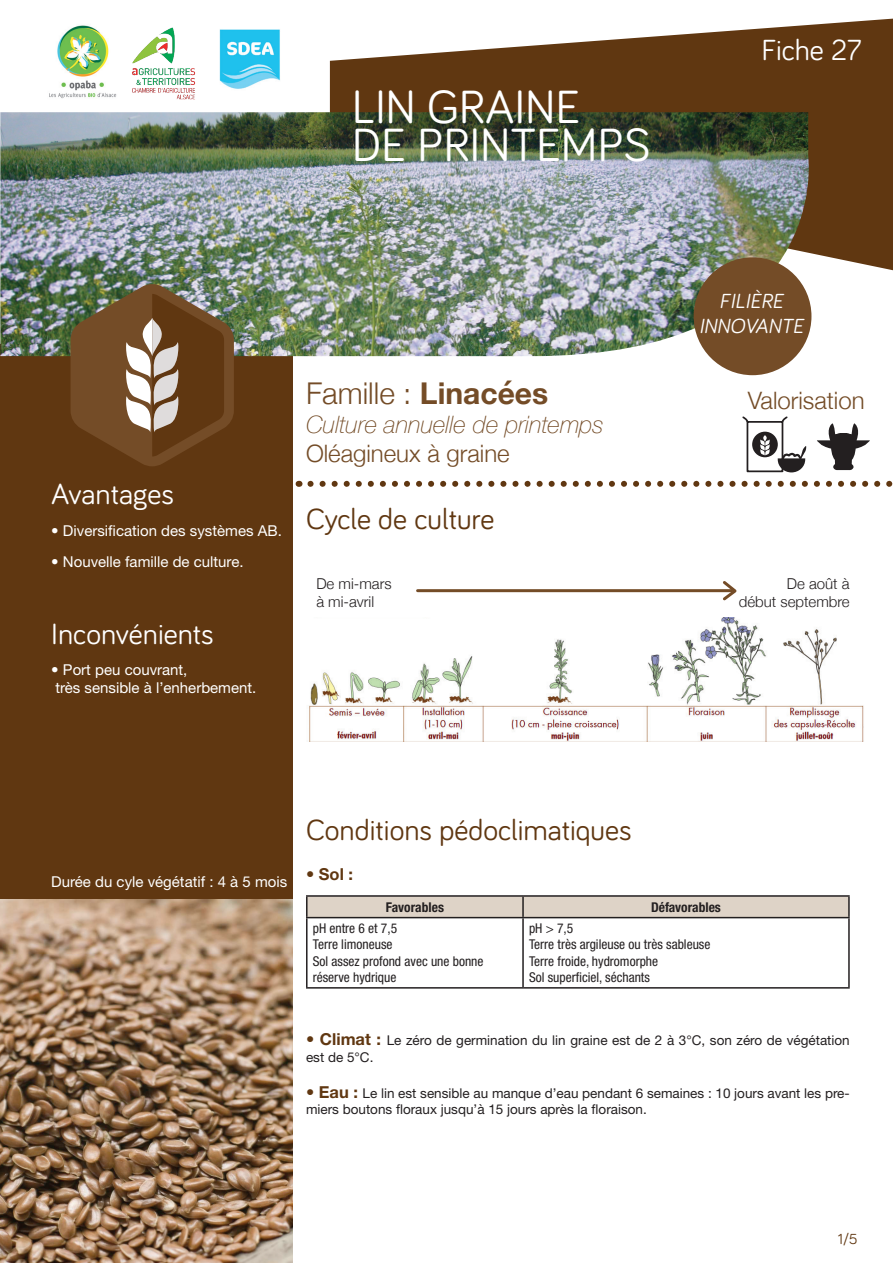
<style>
.page{position:relative;width:893px;height:1263px;background:#fff}
.page>*{position:absolute;margin:0;border:0;box-sizing:border-box;transform-origin:0 0}
.t1{font:48px/37.5px "Bariol";color:#fff}
.t2{font:30px "Bariol";color:#603711}
.t3{font:30px "Bariol";color:#fff}
.t4{font:300 30px "Helvetica Neue";color:#744c27}
.t5{font:300 24px "Helvetica Neue";color:#744c27}
.t6{font:italic 100 24px "Helvetica Neue";color:#744c27}
.t7{font:italic 21px/25.2px "Bariol";color:#fff;text-align:center}
.t8{font:700 16.5px "Helvetica Neue LT Std";color:#603711}
.t9{font:15px/18px "Helvetica Neue LT Std";color:#fff}
.t10{font:300 15px/18px "Helvetica Neue";color:#231f20}
.t11{font:15px "Bariol";color:#603711}
.t12{font:13.5px/16.2px "Helvetica Neue LT Std";color:#231f20}
.t13{font:condensed 13.5px/16.2px "Helvetica Neue LT Std";color:#231f20}
.t14{font:700 condensed 13.5px "Helvetica Neue LT Std";color:#231f20}
.s1{font-weight:700}
.s2{font-weight:700;font-size:16.5px;color:#603711}
</style>
<div class="page">
<img style="left:0;top:899px;width:292px;height:364px">
<svg style="left:330px;top:19px;width:563px;height:251px;fill:#603711"></svg>
<img style="left:219px;top:29px;width:61px;height:60px">
<img style="left:49px;top:25px;width:68px;height:74px">
<img style="left:132px;top:27px;width:64px;height:73px">
<div style="left:0;top:344px;width:292px;height:555px;background:#603711"></div>
<img style="left:0;top:112px;width:811px;height:244px">
<svg style="left:71px;top:283px;width:163px;height:183px"></svg>
<svg style="left:310px;top:481px;width:583px;height:6px"></svg>
<img style="left:309px;top:617px;width:555px;height:125px">
<hr style="left:418px;top:589px;width:313px;height:3px;background:#744c27">
<svg style="left:720px;top:581px;width:17px;height:20px"></svg>
<svg style="left:742px;top:416px;width:64px;height:57px"></svg>
<svg style="left:817px;top:423px;width:53px;height:47px"></svg>
<div style="left:694px;top:257px;width:117px;height:118px;background:#744c27;border-radius:50%"></div>
<div style="left:308px;top:897px;width:540px;height:20px;background:#ded3c7"></div>
<hr style="left:306px;top:918px;width:2px;height:69px;background:#231f20">
<hr style="left:522px;top:918px;width:2px;height:69px;background:#231f20">
<hr style="left:848px;top:918px;width:2px;height:69px;background:#231f20">
<hr style="left:306px;top:987px;width:217px;height:1px;background:#231f20">
<hr style="left:523px;top:987px;width:327px;height:1px;background:#231f20">
<hr style="left:306px;top:897px;width:2px;height:20px;background:#231f20">
<hr style="left:306px;top:895px;width:217px;height:2px;background:#231f20">
<hr style="left:523px;top:895px;width:327px;height:2px;background:#231f20">
<hr style="left:522px;top:897px;width:2px;height:20px;background:#231f20">
<hr style="left:848px;top:897px;width:2px;height:20px;background:#231f20">
<hr style="left:306px;top:917px;width:217px;height:1px;background:#231f20">
<hr style="left:523px;top:917px;width:327px;height:1px;background:#231f20">
<h1 class="t1" style="left:352px;top:86px;width:300px">lin graine<br>de pri ntemps</h1>
<h2 class="t3" style="left:761px;top:29px;width:101px">Fiche 27</h2>
<h2 class="t3" style="left:51px;top:474px;width:124px">Avantages</h2>
<p class="t9" style="left:51px;top:521px;width:232px">• Diversification des systèmes AB.</p>
<p class="t9" style="left:51px;top:553px;width:194px">• Nouvelle famille de culture.</p>
<h2 class="t3" style="left:51px;top:613px;width:164px">Inconvénients</h2>
<p class="t9" style="left:51px;top:661px;width:207px">• Port peu couvrant,<br>très sensible à l’enherbement.</p>
<h3 class="t7" style="left:699px;top:287px;width:106px">FILIÈRE<br>INNOVANTE</h3>
<h2 class="t4" style="left:306px;top:370px;width:244px">Famille : <span class="s1">Linacées</span></h2>
<h3 class="t5" style="left:748px;top:381px;width:118px">Valorisation</h3>
<h3 class="t6" style="left:306px;top:406px;width:299px">Culture annuelle de printemps</h3>
<h3 class="t5" style="left:306px;top:434px;width:205px">Oléagineux à graine</h3>
<h2 class="t2" style="left:306px;top:499px;width:190px">Cycle de culture</h2>
<p class="t10" style="left:316px;top:573px;width:77px">De mi-mars à mi-avril</p>
<p class="t10" style="left:739px;top:573px;width:112px;text-align:right">De août à<br>début septembre</p>
<p class="t9" style="left:51px;top:872px;width:237px">Durée du cyle végétatif : 4 à 5 mois</p>
<h2 class="t2" style="left:306px;top:810px;width:327px">Conditions pédoclimatiques</h2>
<p class="t8" style="left:306px;top:864px;width:49px">• Sol :</p>
<p class="t14" style="left:386px;top:899px;width:60px">Favorables</p>
<p class="t14" style="left:651px;top:899px;width:71px">Défavorables</p>
<p class="t13" style="left:313px;top:920px;width:172px">pH entre 6 et 7,5<br>Terre limoneuse<br>Sol assez profond avec une bonne réserve hydrique</p>
<p class="t13" style="left:529px;top:920px;width:183px">pH &gt; 7,5<br>Terre très argileuse ou très sableuse<br>Terre froide, hydromorphe<br>Sol superficiel, séchants</p>
<p class="t12" style="left:306px;top:1032px;width:545px"><span class="s2">• Climat :</span> Le zéro de germination du lin graine est de 2 à 3°C, son zéro de végétation est de 5°C.</p>
<p class="t12" style="left:306px;top:1084px;width:545px"><span class="s2">• Eau :</span> Le lin est sensible au manque d’eau pendant 6 semaines : 10 jours avant les pre&shy;miers boutons floraux jusqu’à 15 jours après la floraison.</p>
<p class="t11" style="left:838px;top:1229px;width:21px">1/5</p>
</div>
